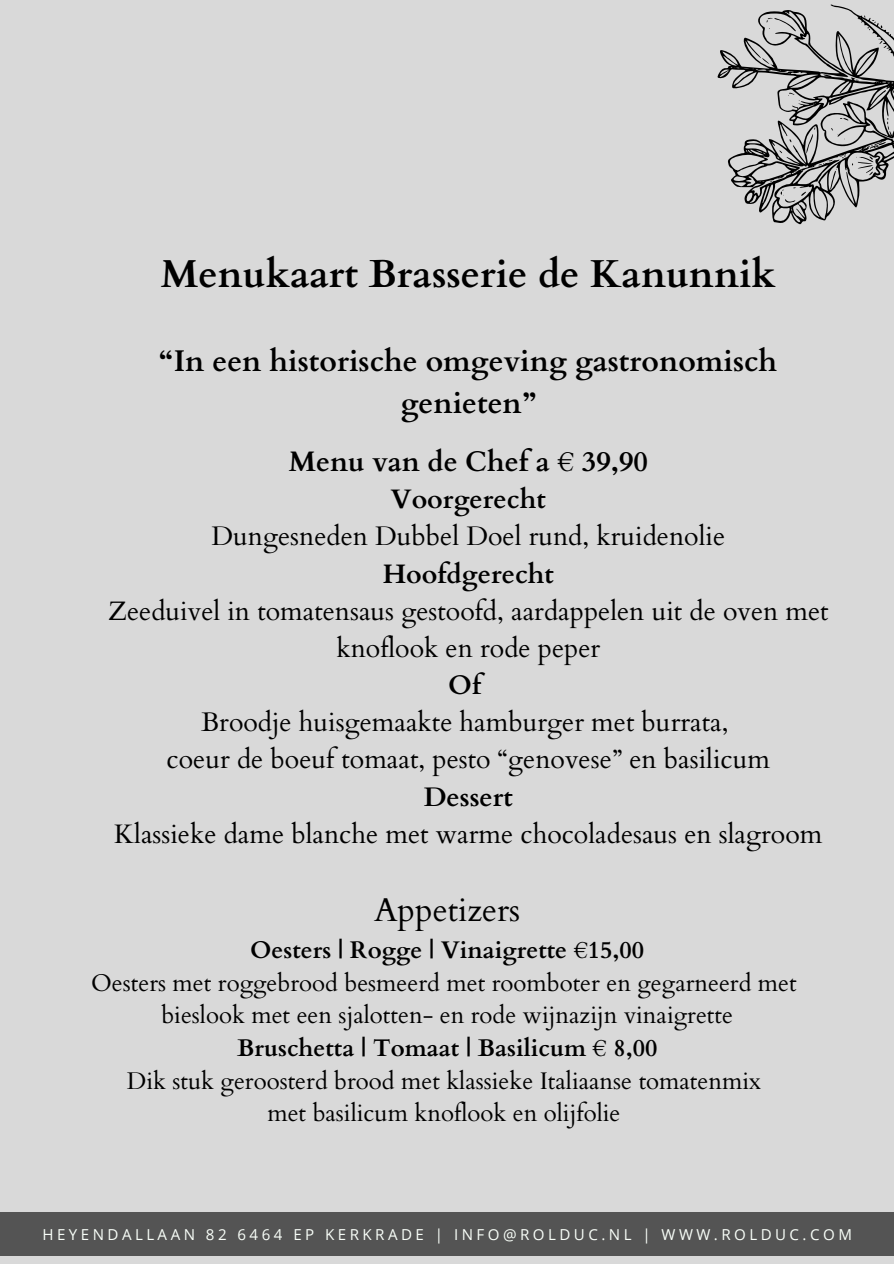
<style>
.page{position:relative;width:894px;height:1264px;background:#fff}
.page>*{position:absolute;margin:0;border:0;box-sizing:border-box;transform-origin:0 0}
.t1{font:700 39px "Cardo";color:#000}
.t2{font:33px "Cardo";color:#000}
.t3{font:700 30px/41.7px "Cardo";color:#000;text-align:center}
.t4{font:700 28.2px "Cardo";color:#000}
.t5{font:26.7px/37.2px "Cardo";color:#000;text-align:center}
.t6{font:700 26.7px "Cardo";color:#000}
.t7{font:24px "Cardo";color:#000}
.t8{font:700 24px "Cardo";color:#000}
.t9{font:15.15px "Open Sans";letter-spacing:.23em;color:#f9fff9}
</style>
<div class="page">
<div style="left:0;top:0;width:893px;height:1263px;background:#d9d9d9"></div>
<svg style="left:717px;top:5px;width:176px;height:219px"></svg>
<div style="left:0;top:1212px;width:893px;height:43px;background:#545454"></div>
<p class="t1" style="left:161px;top:248px;width:616px">Menukaart Brasserie de Kanunnik</p>
<p class="t3" style="left:159px;top:341px;width:619px">“In een historische omgeving gastronomisch genieten”</p>
<p class="t4" style="left:288px;top:443px;width:361px">Menu van de Chef a € 39,90</p>
<p class="t6" style="left:391px;top:482px;width:156px">Voorgerecht</p>
<p class="t5" style="left:211px;top:518px;width:515px">Dungesneden Dubbel Doel rund, kruidenolie</p>
<p class="t6" style="left:382px;top:556px;width:173px">Hoofdgerecht</p>
<p class="t5" style="left:108px;top:592px;width:721px">Zeeduivel in tomatensaus gestoofd, aardappelen uit de oven met knoflook en rode peper</p>
<p class="t6" style="left:448px;top:667px;width:34px">Of</p>
<p class="t5" style="left:201px;top:704px;width:528px">Broodje huisgemaakte hamburger met burrata,</p>
<p class="t5" style="left:166px;top:741px;width:604px">coeur de boeuf tomaat, pesto “genovese” en basilicum</p>
<p class="t6" style="left:423px;top:779px;width:91px">Dessert</p>
<p class="t5" style="left:114px;top:815px;width:709px">Klassieke dame blanche met warme chocoladesaus en slagroom</p>
<p class="t2" style="left:374px;top:888px;width:148px">Appetizers</p>
<p class="t8" style="left:250px;top:934px;width:395px">Oesters | Rogge | Vinaigrette €15,00</p>
<p class="t7" style="left:91px;top:966px;width:707px">Oesters met roggebrood besmeerd met roomboter en gegarneerd met</p>
<p class="t7" style="left:161px;top:999px;width:573px">bieslook met een sjalotten- en rode wijnazijn vinaigrette</p>
<p class="t8" style="left:237px;top:1032px;width:422px">Bruschetta | Tomaat | Basilicum € 8,00</p>
<p class="t7" style="left:127px;top:1064px;width:635px">Dik stuk geroosterd brood met klassieke Italiaanse tomatenmix</p>
<p class="t7" style="left:267px;top:1097px;width:354px">met basilicum knoflook en olijfolie</p>
<p class="t9" style="left:42px;top:1223px;width:810px">HEYENDALLAAN 82 6464 EP KERKRADE | INFO@ROLDUC.NL | WWW.ROLDUC.COM</p>
</div>
